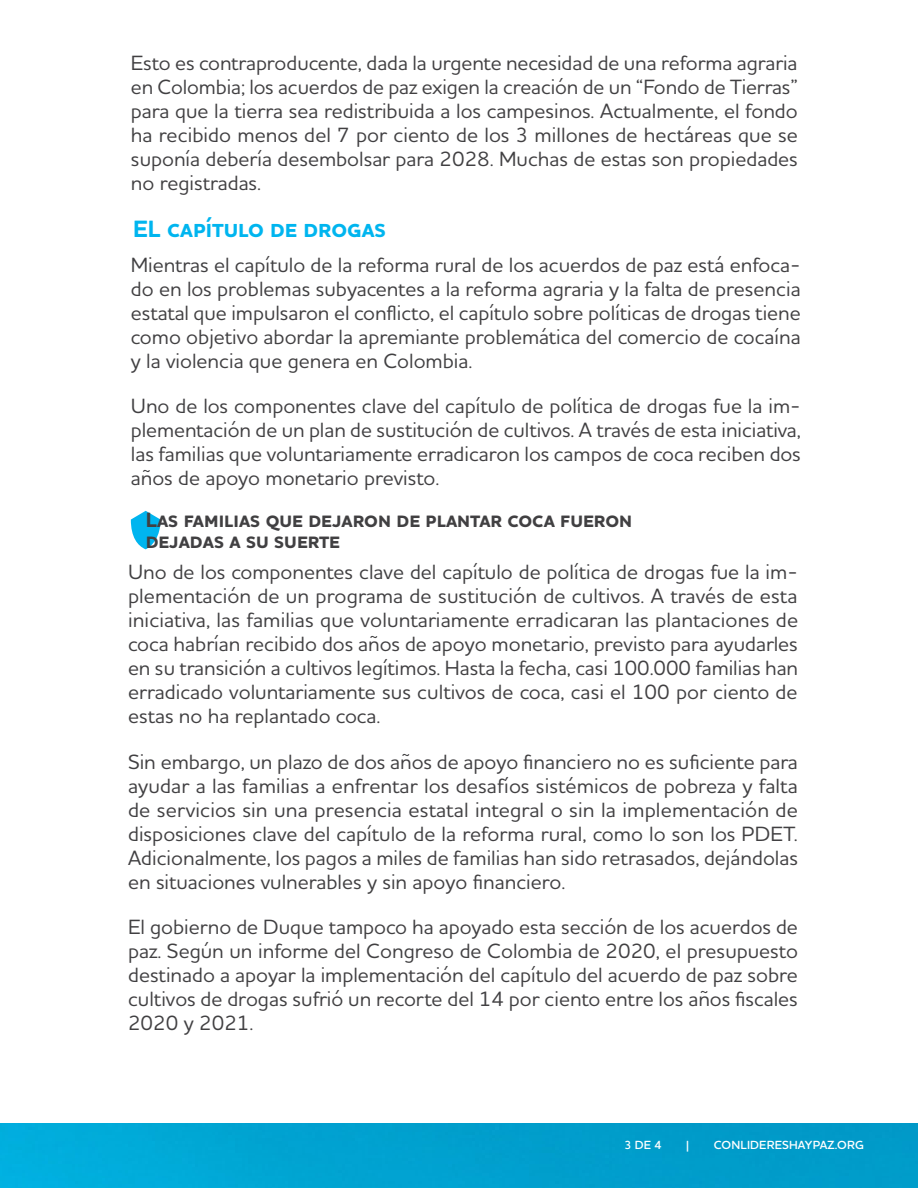
<style>
.page{position:relative;width:918px;height:1188px;background:#fff}
.page>*{position:absolute;margin:0;border:0;box-sizing:border-box;transform-origin:0 0}
.t1{font:700 24px "Houschka Pro";color:#00b5ef}
.t2{font:500 21px/24px "Houschka Pro";color:#414042;text-align:justify}
.t3{font:700 21px/21px "Houschka Pro";color:#414042}
.t4{font:600 12px "Houschka Pro";letter-spacing:.015em;color:#fff}
</style>
<div class="page">
<svg style="left:131px;top:511px;width:30px;height:38px"></svg>
<img style="left:0;top:1123px;width:918px;height:65px">
<p class="t2" style="left:131px;top:50px;width:669px">Esto es contraproducente, dada la urgente necesidad de una reforma agraria en Colombia; los acuerdos de paz exigen la creación de un “Fondo de Tierras” para que la tierra sea redistribuida a los campesinos. Actualmente, el fondo ha recibido menos del 7 por ciento de los 3 millones de hectáreas que se suponía debería desembolsar para 2028. Muchas de estas son propiedades no registradas.</p>
<p class="t1" style="left:133px;top:213px;width:255px">EL capítulo de drogas</p>
<p class="t2" style="left:131px;top:253px;width:671px">Mientras el capítulo de la reforma rural de los acuerdos de paz está enfoca&shy;do en los problemas subyacentes a la reforma agraria y la falta de presencia estatal que impulsaron el conflicto, el capítulo sobre políticas de drogas tiene como objetivo abordar la apremiante problemática del comercio de cocaína y la violencia que genera en Colombia.</p>
<p class="t2" style="left:131px;top:394px;width:672px">Uno de los componentes clave del capítulo de política de drogas fue la im&shy;plementación de un plan de sustitución de cultivos. A través de esta iniciativa, las familias que voluntariamente erradicaron los campos de coca reciben dos años de apoyo monetario previsto.</p>
<p class="t3" style="left:146px;top:510px;width:488px">Las familias que dejaron de plantar coca fueron dejadas a su suerte</p>
<p class="t2" style="left:128px;top:560px;width:672px">Uno de los componentes clave del capítulo de política de drogas fue la im&shy;plementación de un programa de sustitución de cultivos. A través de esta iniciativa, las familias que voluntariamente erradicaran las plantaciones de coca habrían recibido dos años de apoyo monetario, previsto para ayudarles en su transición a cultivos legítimos. Hasta la fecha, casi 100.000 familias han erradicado voluntariamente sus cultivos de coca, casi el 100 por ciento de estas no ha replantado coca.</p>
<p class="t2" style="left:128px;top:749px;width:672px">Sin embargo, un plazo de dos años de apoyo financiero no es suficiente para ayudar a las familias a enfrentar los desafíos sistémicos de pobreza y falta de servicios sin una presencia estatal integral o sin la implementación de disposiciones clave del capítulo de la reforma rural, como lo son los PDET.<br>Adicionalmente, los pagos a miles de familias han sido retrasados, dejándolas en situaciones vulnerables y sin apoyo financiero.</p>
<p class="t2" style="left:128px;top:914px;width:671px">El gobierno de Duque tampoco ha apoyado esta sección de los acuerdos de paz. Según un informe del Congreso de Colombia de 2020, el presupuesto destinado a apoyar la implementación del capítulo del acuerdo de paz sobre cultivos de drogas sufrió un recorte del 14 por ciento entre los años fiscales 2020 y 2021.</p>
<p class="t4" style="left:625px;top:1137px;width:39px">3 DE 4</p>
<p class="t4" style="left:686px;top:1137px;width:4px">|</p>
<p class="t4" style="left:714px;top:1137px;width:152px">CONLIDERESHAYPAZ.ORG</p>
<p class="t4" style="left:654px;top:1137px;width:9px">3</p>
</div>
